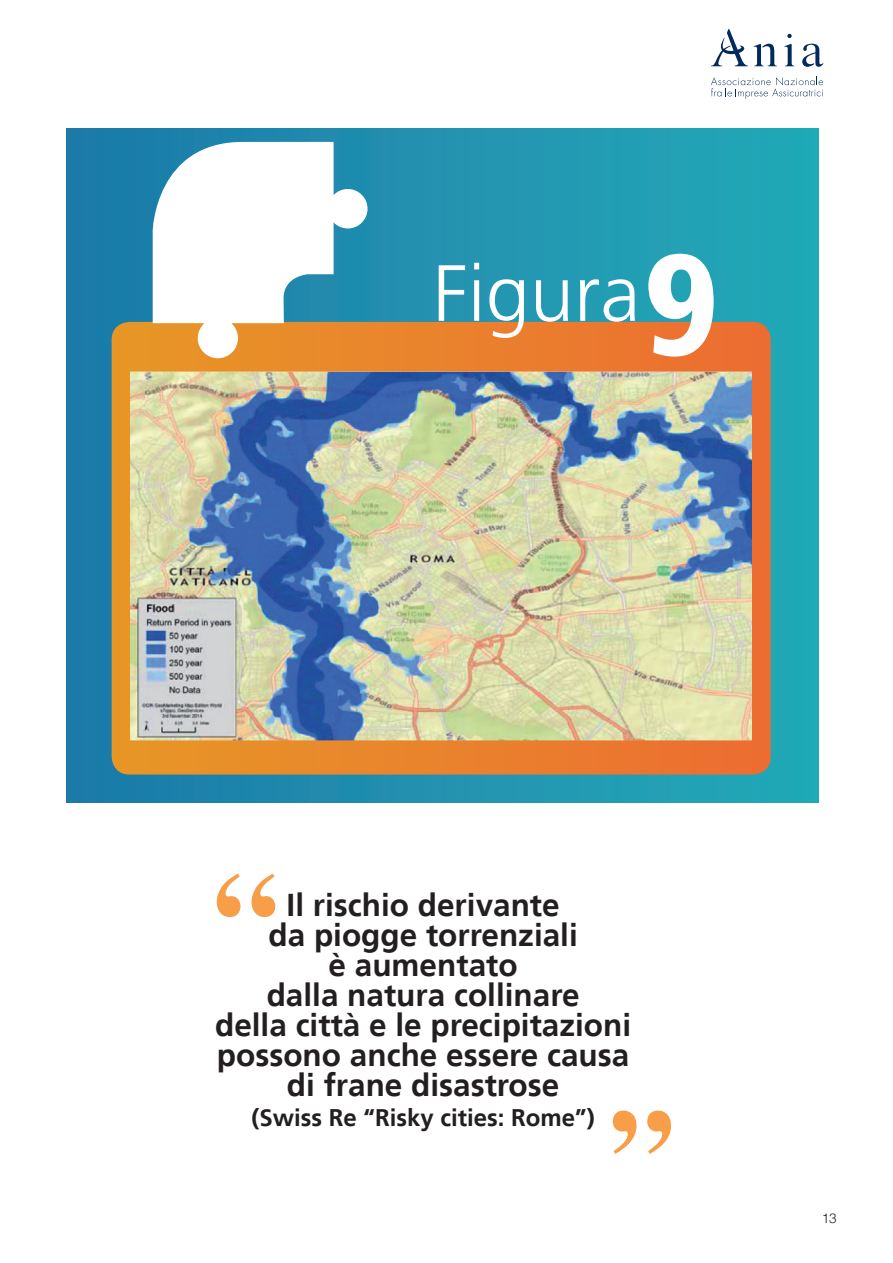
<style>
.page{position:relative;width:893px;height:1263px;background:#fff}
.page>*{position:absolute;margin:0;border:0;box-sizing:border-box;transform-origin:0 0}
.t1{font:700 129px "Times";color:#f89d48}
.t2{font:300 79.5px "Frutiger LT";color:#fff}
.t3{font:700 31.5px/30px "Frutiger LT";color:#231f20;text-align:center}
.t4{font:700 24px "Frutiger LT";color:#231f20}
.t5{font:300 13.5px "Helvetica";color:#231f20}
.s1{font-weight:900;font-stretch:condensed;font-size:142.5px}
</style>
<div class="page">
<svg style="left:711px;top:29px;width:37px;height:37px"></svg>
<svg style="left:754px;top:44px;width:23px;height:22px"></svg>
<svg style="left:784px;top:34px;width:10px;height:32px"></svg>
<svg style="left:802px;top:44px;width:21px;height:23px"></svg>
<svg style="left:711px;top:77px;width:112px;height:22px"></svg>
<div style="left:67px;top:128px;width:752px;height:675px;background:linear-gradient(to right,#217aa5,#24aab7)"></div>
<svg style="left:112px;top:322px;width:659px;height:452px;background:#e8812f"></svg>
<svg style="left:153px;top:142px;width:215px;height:216px"></svg>
<img style="left:131px;top:372px;width:621px;height:368px">
<h2 class="t2" style="left:433px;top:248px;width:287px">Figura<span class="s1">9</span></h2>
<h1 class="t1" style="left:213px;top:796px;width:66px">“</h1>
<p class="t3" style="left:215px;top:890px;width:418px">Il rischio derivante<br>da piogge torrenziali<br>è aumentato<br>dalla natura collinare<br>della città e le precipitazioni possono anche essere causa di frane disastrose</p>
<p class="t4" style="left:252px;top:1104px;width:345px">(Swiss Re “Risky cities: Rome”)</p>
<h1 class="t1" style="left:609px;top:1033px;width:66px">”</h1>
<p class="t5" style="left:822px;top:1208px;width:17px">13</p>
</div>
